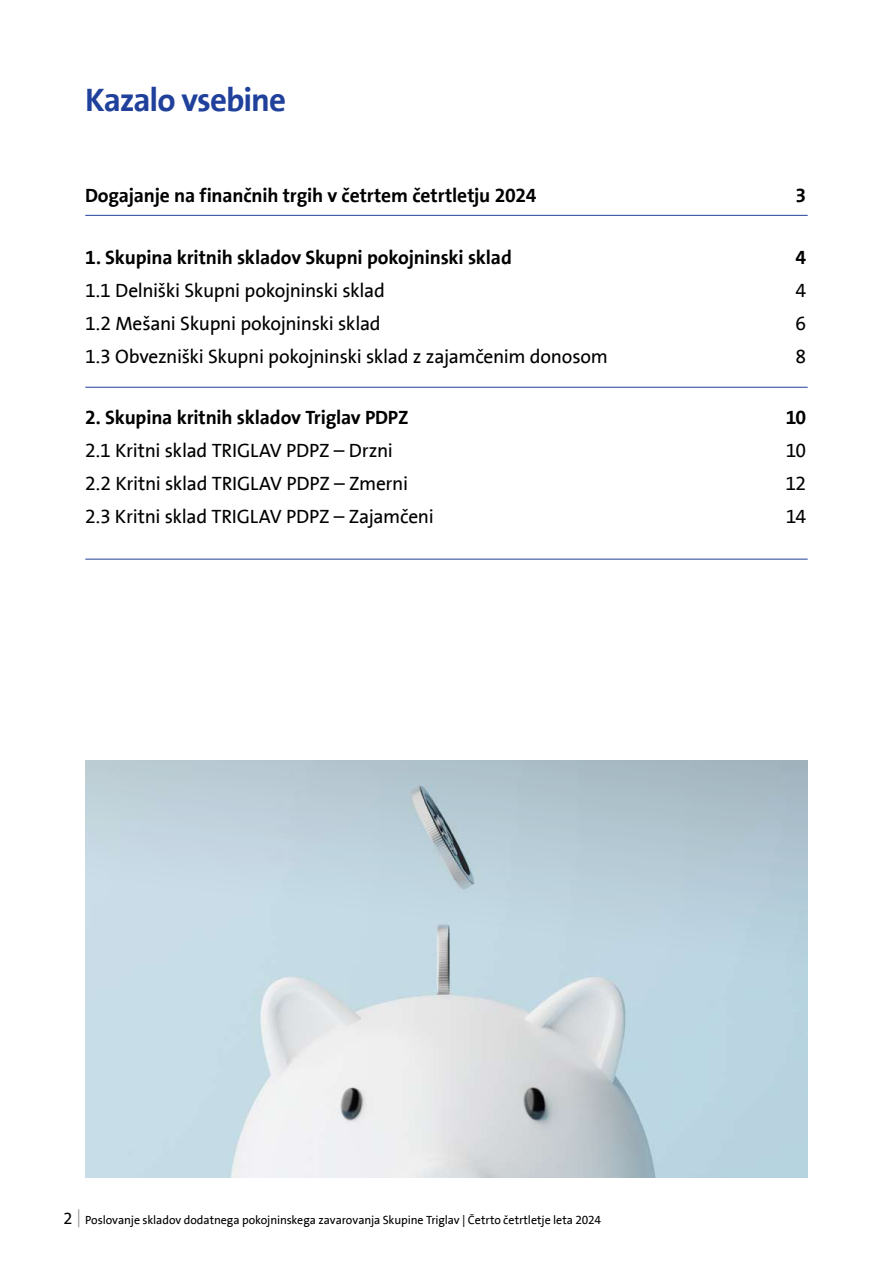
<style>
.page{position:relative;width:893px;height:1263px;background:#fff}
.page>*{position:absolute;margin:0;border:0;box-sizing:border-box;transform-origin:0 0}
.t1{font:700 33px "Triglav The Sans";letter-spacing:-.03em;color:#20419b}
.t2{font:19.5px/33px "Triglav The Sans";letter-spacing:-.015em;color:#000}
.t3{font:700 19.5px "Triglav The Sans";letter-spacing:-.01em;color:#000}
.t4{font:12px "Triglav The Sans";letter-spacing:-.01em;color:#000}
.s1{font-size:16.5px}
</style>
<div class="page">
<svg style="left:78px;top:1209px;width:1px;height:18px"></svg>
<img style="left:85px;top:1100px;width:723px;height:78px">
<svg style="left:85px;top:760px;width:723px;height:340px;background:#c1d3dd"></svg>
<hr style="left:85px;top:215px;width:723px;height:1px;background:#20419b">
<hr style="left:85px;top:387px;width:723px;height:1px;background:#20419b">
<hr style="left:85px;top:559px;width:723px;height:1px;background:#20419b">
<h1 class="t1" style="left:85px;top:81px;width:202px">Kazalo vsebine</h1>
<p class="t3" style="left:85px;top:184px;width:453px">Dogajanje na finančnih trgih v četrtem četrtletju 2024</p>
<p class="t3" style="left:85px;top:246px;width:428px">1. Skupina kritnih skladov Skupni pokojninski sklad</p>
<p class="t2" style="left:85px;top:274px;width:525px">1.1 Delniški Skupni pokojninski sklad<br>1.2 Mešani Skupni pokojninski sklad<br>1.3 Obvezniški Skupni pokojninski sklad z zajamčenim donosom</p>
<p class="t3" style="left:85px;top:406px;width:325px">2. Skupina kritnih skladov Triglav PDPZ</p>
<p class="t2" style="left:85px;top:434px;width:350px">2.1 Kritni sklad TRIGLAV PDPZ – Drzni<br>2.2 Kritni sklad TRIGLAV PDPZ – Zmerni<br>2.3 Kritni sklad TRIGLAV PDPZ – Zajamčeni</p>
<p class="t3" style="left:796px;top:184px;width:12px">3</p>
<p class="t3" style="left:796px;top:246px;width:12px">4</p>
<p class="t2" style="left:796px;top:274px;width:12px;text-align:justify">4<br>6<br>8</p>
<p class="t3" style="left:786px;top:406px;width:22px">10</p>
<p class="t2" style="left:785px;top:434px;width:22px;text-align:justify">10<br>12<br>14</p>
<p class="t4" style="left:63px;top:1213px;width:539px"><span class="s1">2</span> Poslovanje skladov dodatnega pokojninskega zavarovanja Skupine Triglav | Četrto četrtletje leta 2024</p>
</div>
